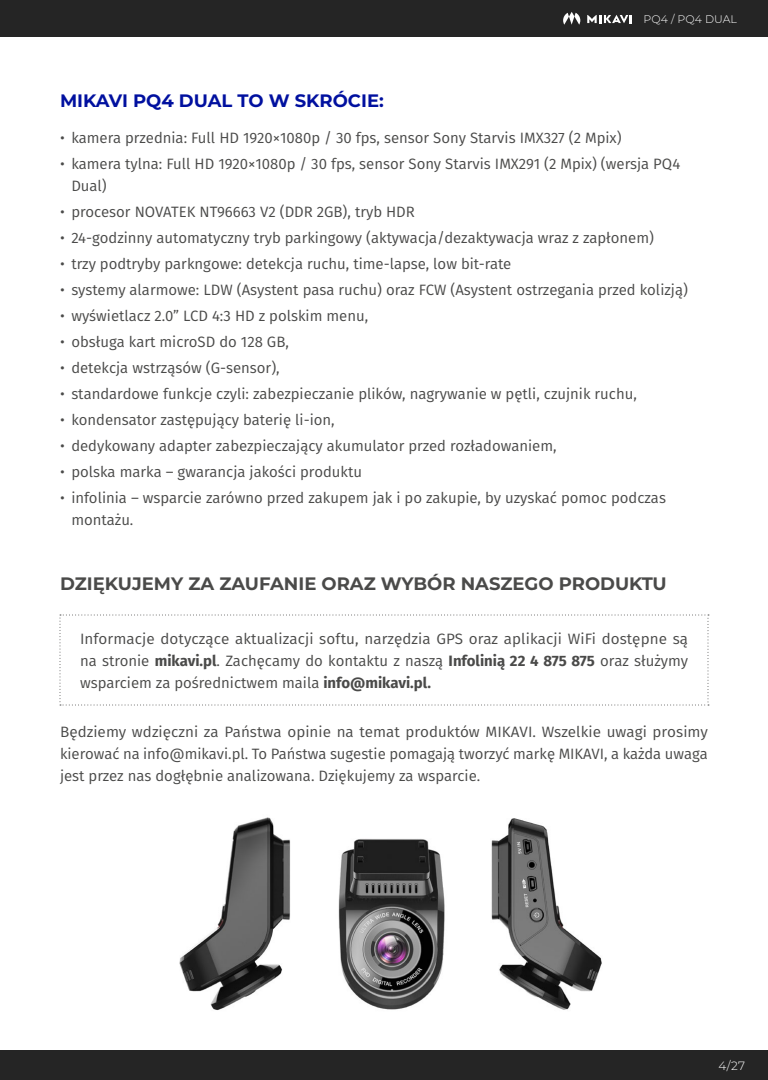
<style>
.page{position:relative;width:768px;height:1080px;background:#fff}
.page>*{position:absolute;margin:0;border:0;box-sizing:border-box;transform-origin:0 0}
.t1{font:700 18px "Montserrat";color:#4a4a49}
.t2{font:700 18px "Montserrat";color:#00109f}
.t3{font:15px/22px "Fira Sans";color:#4a4a49}
.t4{font:300 12px "Montserrat";color:#fff}
.t5{font:300 11px "Montserrat";letter-spacing:.01em;color:#fff}
.s1{font-weight:700}
</style>
<div class="page">
<div style="left:0;top:0;width:768px;height:36px;background:#252525"></div>
<svg style="left:563px;top:12px;width:17px;height:13px"></svg>
<svg style="left:587px;top:15px;width:45px;height:8px"></svg>
<div style="left:0;top:1050px;width:768px;height:30px;background:#252525"></div>
<svg style="left:60px;top:615px;width:649px;height:91px"></svg>
<img style="left:180px;top:817px;width:265px;height:193px">
<img style="left:491px;top:818px;width:111px;height:192px">
<p class="t5" style="left:643px;top:12px;width:95px">PQ4 / PQ4 DUAL</p>
<p class="t2" style="left:60px;top:88px;width:325px">MIKAVI PQ4 DUAL TO W SKRÓCIE:</p>
<p class="t3" style="left:60px;top:127px;width:563px">• kamera przednia: Full HD 1920×1080p / 30 fps, sensor Sony Starvis IMX327 (2 Mpix)</p>
<p class="t3" style="left:71px;top:153px;width:610px;text-indent:-11px">• kamera tylna: Full HD 1920×1080p / 30 fps, sensor Sony Starvis IMX291 (2 Mpix) (wersja PQ4<br>Dual)</p>
<p class="t3" style="left:60px;top:201px;width:356px">• procesor NOVATEK NT96663 V2 (DDR 2GB), tryb HDR</p>
<p class="t3" style="left:60px;top:227px;width:596px">• 24-godzinny automatyczny tryb parkingowy (aktywacja/dezaktywacja wraz z zapłonem)</p>
<p class="t3" style="left:60px;top:253px;width:453px">• trzy podtryby parkngowe: detekcja ruchu, time-lapse, low bit-rate</p>
<p class="t3" style="left:60px;top:279px;width:629px">• systemy alarmowe: LDW (Asystent pasa ruchu) oraz FCW (Asystent ostrzegania przed kolizją)</p>
<p class="t3" style="left:60px;top:305px;width:310px">• wyświetlacz 2.0” LCD 4:3 HD z polskim menu,</p>
<p class="t3" style="left:60px;top:331px;width:230px">• obsługa kart microSD do 128 GB,</p>
<p class="t3" style="left:60px;top:357px;width:221px">• detekcja wstrząsów (G-sensor),</p>
<p class="t3" style="left:60px;top:383px;width:578px">• standardowe funkcje czyli: zabezpieczanie plików, nagrywanie w pętli, czujnik ruchu,</p>
<p class="t3" style="left:60px;top:409px;width:276px">• kondensator zastępujący baterię li-ion,</p>
<p class="t3" style="left:60px;top:435px;width:498px">• dedykowany adapter zabezpieczający akumulator przed rozładowaniem,</p>
<p class="t3" style="left:60px;top:461px;width:304px">• polska marka – gwarancja jakości produktu</p>
<p class="t3" style="left:71px;top:487px;width:596px;text-indent:-11px">• infolinia – wsparcie zarówno przed zakupem jak i po zakupie, by uzyskać pomoc podczas montażu.</p>
<p class="t1" style="left:60px;top:571px;width:608px">DZIĘKUJEMY ZA ZAUFANIE ORAZ WYBÓR NASZEGO PRODUKTU</p>
<p class="t3" style="left:80px;top:627px;width:610px;text-align:justify">Informacje dotyczące aktualizacji softu, narzędzia GPS oraz aplikacji WiFi dostępne są na stronie <span class="s1">mikavi.pl</span>. Zachęcamy do kontaktu z naszą <span class="s1">Infolinią 22 4 875 875</span> oraz służymy wsparciem za pośrednictwem maila <span class="s1">info@mikavi.pl.</span></p>
<p class="t3" style="left:60px;top:720px;width:650px;text-align:justify">Będziemy wdzięczni za Państwa opinie na temat produktów MIKAVI. Wszelkie uwagi prosimy kierować na info@mikavi.pl. To Państwa sugestie pomagają tworzyć markę MIKAVI, a każda uwaga jest przez nas dogłębnie analizowana. Dziękujemy za wsparcie.</p>
<p class="t4" style="left:719px;top:1057px;width:28px">4/27</p>
</div>
